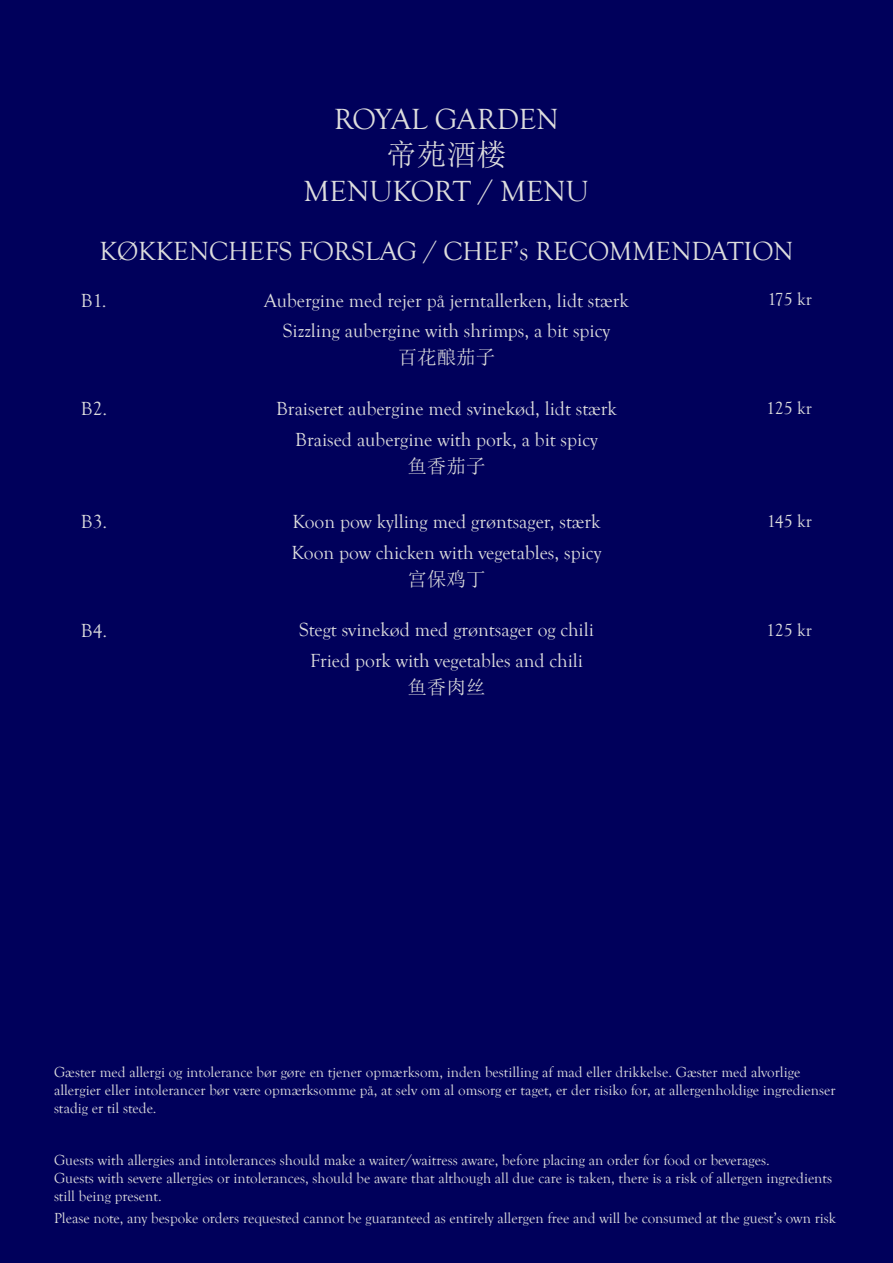
<style>
.page{position:relative;width:893px;height:1263px;background:#00005b}
.page>*{position:absolute;margin:0;border:0;box-sizing:border-box;transform-origin:0 0}
.t1{font:30px "Goudy Old Style T";color:#ddd}
.t2{font:30px "Sim Sun";color:#ddd}
.t3{font:27px "Goudy Old Style T";color:#ddd}
.t4{font:19.5px "Goudy Old Style T";color:#ddd}
.t5{font:19.5px "Sim Sun";color:#ddd}
.t6{font:18px "Goudy Old Style T";color:#ddd}
.t7{font:15px/18px "Goudy Old Style T";color:#ddd}
</style>
<div class="page">
<p class="t1" style="left:334px;top:103px;width:226px">ROYAL GARDEN</p>
<p class="t2" style="left:386px;top:139px;width:121px">帝苑酒楼</p>
<p class="t1" style="left:304px;top:175px;width:287px">MENUKORT / MENU</p>
<p class="t3" style="left:99px;top:237px;width:695px">KØKKENCHEFS FORSLAG / CHEF’s RECOMMENDATION</p>
<p class="t4" style="left:264px;top:290px;width:366px">Aubergine med rejer på jerntallerken, lidt stærk</p>
<p class="t4" style="left:283px;top:320px;width:329px">Sizzling aubergine with shrimps, a bit spicy</p>
<p class="t5" style="left:398px;top:347px;width:99px">百花酿茄子</p>
<p class="t4" style="left:81px;top:290px;width:27px">B1.</p>
<p class="t6" style="left:767px;top:289px;width:46px">175 kr</p>
<p class="t4" style="left:81px;top:398px;width:28px">B2.</p>
<p class="t4" style="left:276px;top:398px;width:342px">Braiseret aubergine med svinekød, lidt stærk</p>
<p class="t6" style="left:766px;top:398px;width:47px">125 kr</p>
<p class="t4" style="left:295px;top:428px;width:304px">Braised aubergine with pork, a bit spicy</p>
<p class="t5" style="left:407px;top:456px;width:79px">鱼香茄子</p>
<p class="t4" style="left:81px;top:511px;width:28px">B3.</p>
<p class="t4" style="left:292px;top:511px;width:309px">Koon pow kylling med grøntsager, stærk</p>
<p class="t6" style="left:767px;top:511px;width:47px">145 kr</p>
<p class="t4" style="left:292px;top:542px;width:311px">Koon pow chicken with vegetables, spicy</p>
<p class="t5" style="left:407px;top:569px;width:79px">宫保鸡丁</p>
<p class="t4" style="left:81px;top:620px;width:28px">B4.</p>
<p class="t4" style="left:299px;top:619px;width:296px">Stegt svinekød med grøntsager og chili</p>
<p class="t6" style="left:766px;top:620px;width:47px">125 kr</p>
<p class="t4" style="left:310px;top:650px;width:274px">Fried pork with vegetables and chili</p>
<p class="t5" style="left:407px;top:678px;width:79px">鱼香肉丝</p>
<p class="t7" style="left:54px;top:1064px;width:783px">Gæster med allergi og intolerance bør gøre en tjener opmærksom, inden bestilling af mad eller drikkelse. Gæster med alvorlige allergier eller intolerancer bør være opmærksomme på, at selv om al omsorg er taget, er der risiko for, at allergenholdige ingredienser stadig er til stede.</p>
<p class="t7" style="left:54px;top:1152px;width:780px">Guests with allergies and intolerances should make a waiter/waitress aware, before placing an order for food or beverages.<br>Guests with severe allergies or intolerances, should be aware that although all due care is taken, there is a risk of allergen ingredients still being present.</p>
<p class="t7" style="left:54px;top:1209px;width:784px">Please note, any bespoke orders requested cannot be guaranteed as entirely allergen free and will be consumed at the guest’s own risk</p>
</div>
